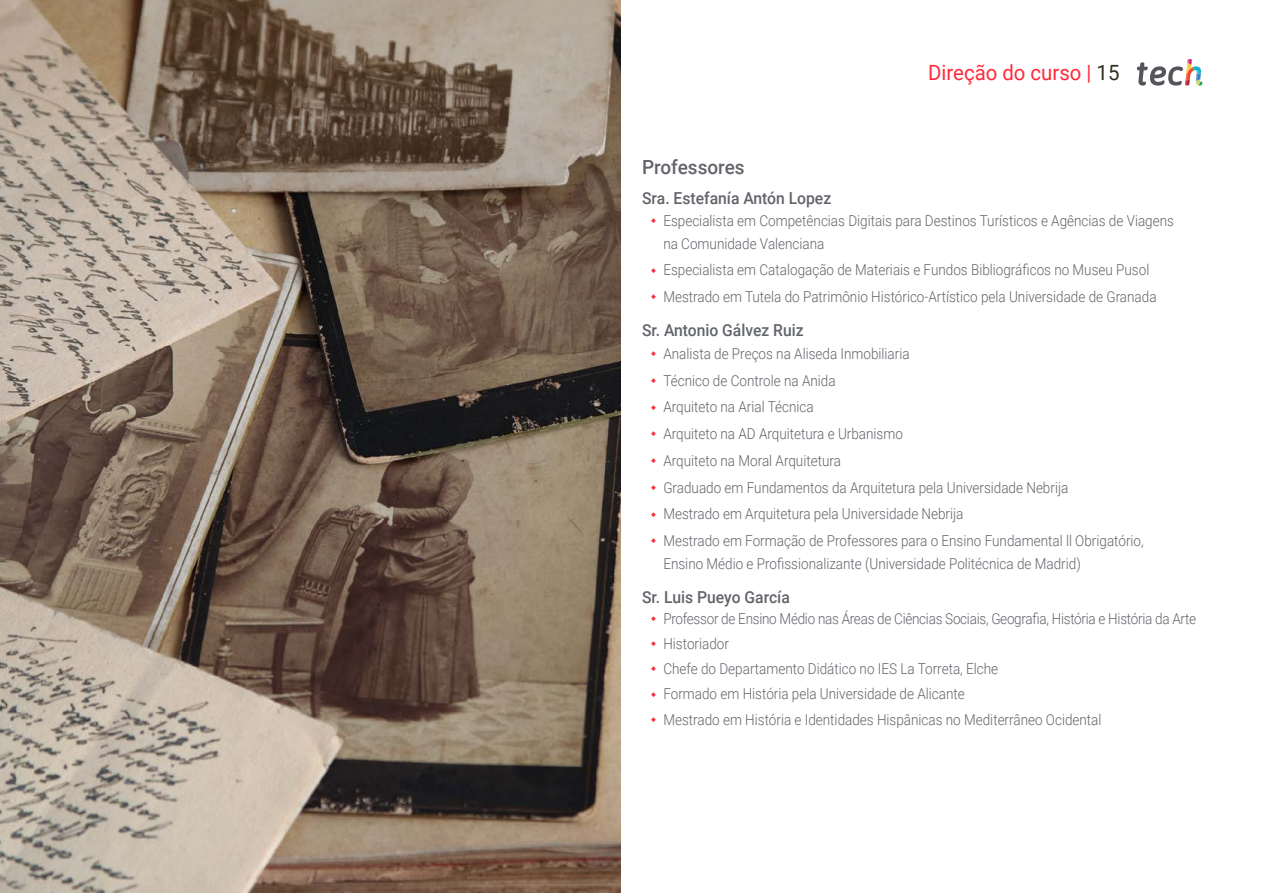
<style>
.page{position:relative;width:1263px;height:893px;background:#fff}
.page>*{position:absolute;margin:0;border:0;box-sizing:border-box;transform-origin:0 0}
.t1{font:21px "Roboto";color:#ff293a}
.t2{font:500 19.5px "Roboto";color:#61646a}
.t3{font:500 16.5px "Roboto";color:#61646a;scale:.95 1}
.t4{font:300 15px/26.7px "Roboto";color:#61646a;scale:.9 1}
.s1{color:#312e20}
</style>
<div class="page">
<img style="left:0;top:0;width:621px;height:893px">
<svg style="left:1137px;top:59px;width:65px;height:27px"></svg>
<h1 class="t1" style="left:928px;top:57px;width:193px">Direção do curso | <span class="s1">15</span></h1>
<h2 class="t2" style="left:642px;top:154px;width:104px">Professores</h2>
<p class="t3" style="left:642px;top:186px;width:201px">Sra. Estefanía Antón Lopez</p>
<p class="t4" style="left:663px;top:209px;width:569px;line-height:22.5px">Especialista em Competências Digitais para Destinos Turísticos e Agências de Viagens na Comunidade Valenciana</p>
<p class="t4" style="left:663px;top:256px;width:549px">Especialista em Catalogação de Materiais e Fundos Bibliográficos no Museu Pusol<br>Mestrado em Tutela do Patrimônio Histórico-Artístico pela Universidade de Granada</p>
<p class="t3" style="left:642px;top:319px;width:172px">Sr. Antonio Gálvez Ruiz</p>
<p class="t4" style="left:663px;top:339px;width:535px">Analista de Preços na Aliseda Inmobiliaria<br>Técnico de Controle na Anida<br>Arquiteto na Arial Técnica<br>Arquiteto na AD Arquitetura e Urbanismo<br>Arquiteto na Moral Arquitetura<br>Graduado em Fundamentos da Arquitetura pela Universidade Nebrija<br>Mestrado em Arquitetura pela Universidade Nebrija<br>Mestrado em Formação de Professores para o Ensino Fundamental ll Obrigatório,</p>
<p class="t4" style="left:663px;top:549px;width:465px">Ensino Médio e Profissionalizante (Universidade Politécnica de Madrid)</p>
<p class="t3" style="left:642px;top:585px;width:157px">Sr. Luis Pueyo García</p>
<p class="t4" style="left:663px;top:605px;width:593px;line-height:25.2px">Professor de Ensino Médio nas Áreas de Ciências Sociais, Geografia, História e História da Arte Historiador<br>Chefe do Departamento Didático no IES La Torreta, Elche<br>Formado em História pela Universidade de Alicante<br>Mestrado em História e Identidades Hispânicas no Mediterrâneo Ocidental</p>
</div>
